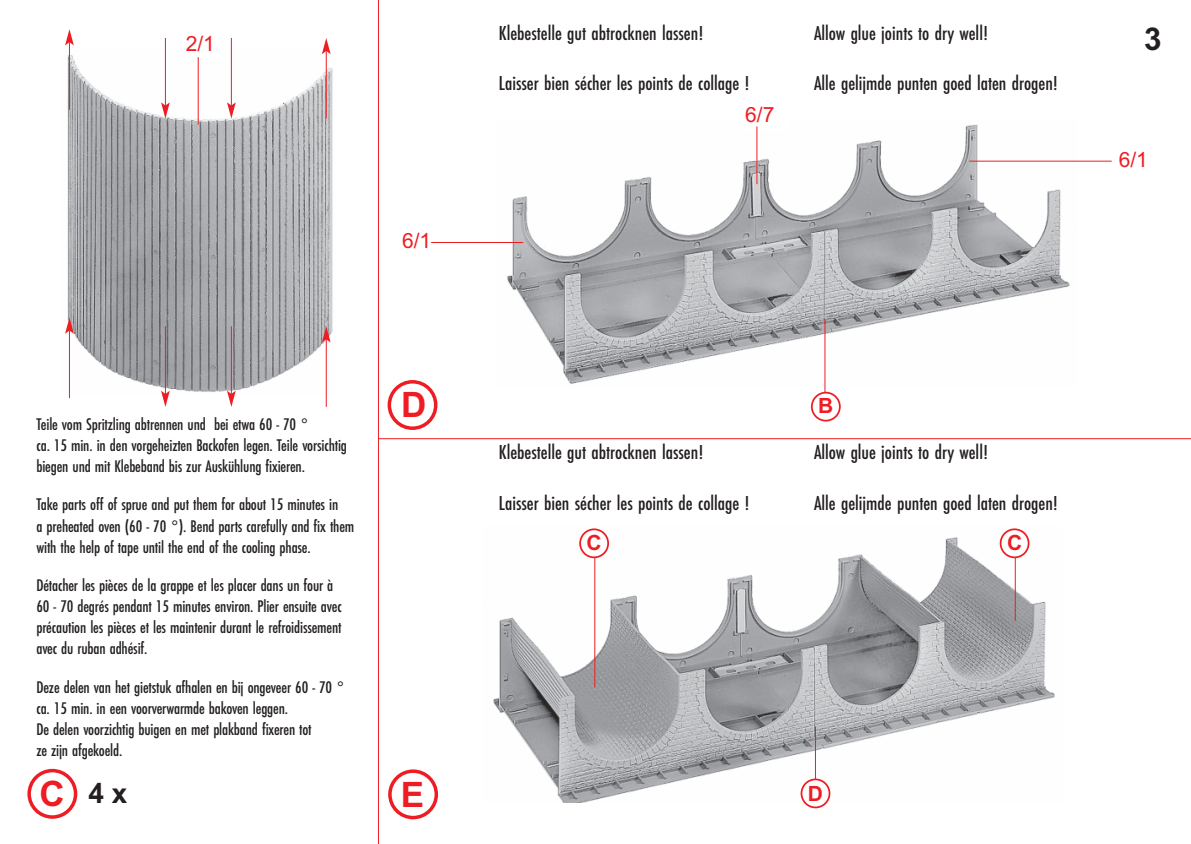
<style>
.page{position:relative;width:1191px;height:844px;background:#fff}
.page>*{position:absolute;margin:0;border:0;box-sizing:border-box;transform-origin:0 0}
.t1{font:700 35px "Arial";color:#ee1d23}
.t2{font:700 31.5px "Arial";color:#231f20}
.t3{font:700 28px "Arial";color:#231f20}
.t4{font:21px "Futura EF Medium Con";color:#231f20}
.t5{font:21px "Arial";color:#ee1d23}
.t6{font:700 21px "Arial";color:#ee1d23}
.t7{font:17.5px/21px "Futura EF Medium Con";letter-spacing:-.01em;color:#231f20}
.s1{font-size:35px;color:#ee1d23}
</style>
<div class="page">
<hr style="left:378px;top:0;width:1px;height:843px;background:#ee1d23">
<hr style="left:378px;top:438px;width:813px;height:1px;background:#ee1d23">
<img style="left:507px;top:124px;width:569px;height:263px">
<img style="left:65px;top:50px;width:268px;height:343px">
<img style="left:493px;top:537px;width:562px;height:265px">
<svg style="left:387px;top:380px;width:50px;height:50px"></svg>
<svg style="left:388px;top:769px;width:50px;height:50px"></svg>
<div style="left:184px;top:32px;width:44px;height:26px;background:#fff"></div>
<div style="left:743px;top:103px;width:44px;height:27px;background:#fff"></div>
<hr style="left:198px;top:57px;width:1px;height:68px;background:#ee1d23">
<hr style="left:594px;top:557px;width:1px;height:130px;background:#ee1d23">
<hr style="left:756px;top:126px;width:1px;height:58px;background:#ee1d23">
<hr style="left:431px;top:242px;width:92px;height:1px;background:#ee1d23">
<hr style="left:824px;top:320px;width:1px;height:72px;background:#ee1d23">
<hr style="left:969px;top:161px;width:142px;height:1px;background:#ee1d23">
<hr style="left:69px;top:42px;width:1px;height:68px;background:#ee1d23">
<svg style="left:65px;top:29px;width:9px;height:16px"></svg>
<hr style="left:326px;top:51px;width:1px;height:67px;background:#ee1d23">
<svg style="left:322px;top:38px;width:9px;height:16px"></svg>
<hr style="left:165px;top:38px;width:1px;height:67px;background:#ee1d23">
<svg style="left:161px;top:102px;width:9px;height:16px"></svg>
<hr style="left:231px;top:38px;width:1px;height:67px;background:#ee1d23">
<svg style="left:227px;top:102px;width:9px;height:16px"></svg>
<hr style="left:69px;top:330px;width:1px;height:68px;background:#ee1d23">
<svg style="left:65px;top:317px;width:9px;height:16px"></svg>
<hr style="left:326px;top:339px;width:1px;height:68px;background:#ee1d23">
<svg style="left:322px;top:326px;width:9px;height:16px"></svg>
<hr style="left:165px;top:326px;width:1px;height:67px;background:#ee1d23">
<svg style="left:161px;top:390px;width:9px;height:17px"></svg>
<hr style="left:231px;top:326px;width:1px;height:67px;background:#ee1d23">
<svg style="left:227px;top:390px;width:9px;height:17px"></svg>
<svg style="left:811px;top:391px;width:29px;height:30px"></svg>
<svg style="left:579px;top:528px;width:30px;height:30px"></svg>
<hr style="left:1014px;top:557px;width:1px;height:64px;background:#ee1d23">
<hr style="left:815px;top:726px;width:1px;height:53px;background:#ee1d23">
<svg style="left:999px;top:528px;width:30px;height:30px"></svg>
<svg style="left:800px;top:778px;width:30px;height:30px"></svg>
<svg style="left:27px;top:768px;width:50px;height:50px"></svg>
<p class="t5" style="left:186px;top:31px;width:31px">2/1</p>
<p class="t5" style="left:402px;top:228px;width:31px">6/1</p>
<p class="t7" style="left:36px;top:414px;width:312px">Teile vom Spritzling abtrennen und bei etwa 60 - 70 °<br>ca. 15 min. in den vorgeheizten Backofen legen. Teile vorsichtig biegen und mit Klebeband bis zur Auskühlung fixieren.</p>
<p class="t7" style="left:36px;top:495px;width:319px">Take parts off of sprue and put them for about 15 minutes in<br>a preheated oven (60 - 70 °). Bend parts carefully and fix them with the help of tape until the end of the cooling phase.</p>
<p class="t7" style="left:36px;top:575px;width:307px">Détacher les pièces de la grappe et les placer dans un four à 60 - 70 degrés pendant 15 minutes environ. Plier ensuite avec précaution les pièces et les maintenir durant le refroidissement avec du ruban adhésif.</p>
<p class="t7" style="left:36px;top:677px;width:310px">Deze delen van het gietstuk afhalen en bij ongeveer 60 - 70 ° ca. 15 min. in een voorverwarmde bakoven leggen.<br>De delen voorzichtig buigen en met plakband fixeren tot<br>ze zijn afgekoeld.</p>
<h1 class="t1" style="left:401px;top:384px;width:27px">D</h1>
<p class="t4" style="left:499px;top:24px;width:206px">Klebestelle gut abtrocknen lassen!</p>
<p class="t4" style="left:814px;top:24px;width:176px">Allow glue joints to dry well!</p>
<p class="t4" style="left:499px;top:75px;width:252px">Laisser bien sécher les points de collage !</p>
<p class="t4" style="left:814px;top:75px;width:245px">Alle gelijmde punten goed laten drogen!</p>
<p class="t5" style="left:745px;top:102px;width:31px">6/7</p>
<p class="t6" style="left:818px;top:393px;width:17px">B</p>
<p class="t4" style="left:499px;top:443px;width:206px">Klebestelle gut abtrocknen lassen!</p>
<p class="t4" style="left:814px;top:443px;width:176px">Allow glue joints to dry well!</p>
<p class="t4" style="left:499px;top:494px;width:252px">Laisser bien sécher les points de collage !</p>
<p class="t4" style="left:814px;top:494px;width:245px">Alle gelijmde punten goed laten drogen!</p>
<p class="t6" style="left:586px;top:530px;width:17px">C</p>
<p class="t6" style="left:1007px;top:530px;width:17px">C</p>
<h3 class="t3" style="left:40px;top:777px;width:89px"><span class="s1">C</span> 4x</h3>
<p class="t6" style="left:808px;top:780px;width:17px">D</p>
<h1 class="t1" style="left:401px;top:774px;width:25px">E</h1>
<h2 class="t2" style="left:1144px;top:20px;width:19px">3</h2>
<p class="t5" style="left:1118px;top:148px;width:31px">6/1</p>
</div>
